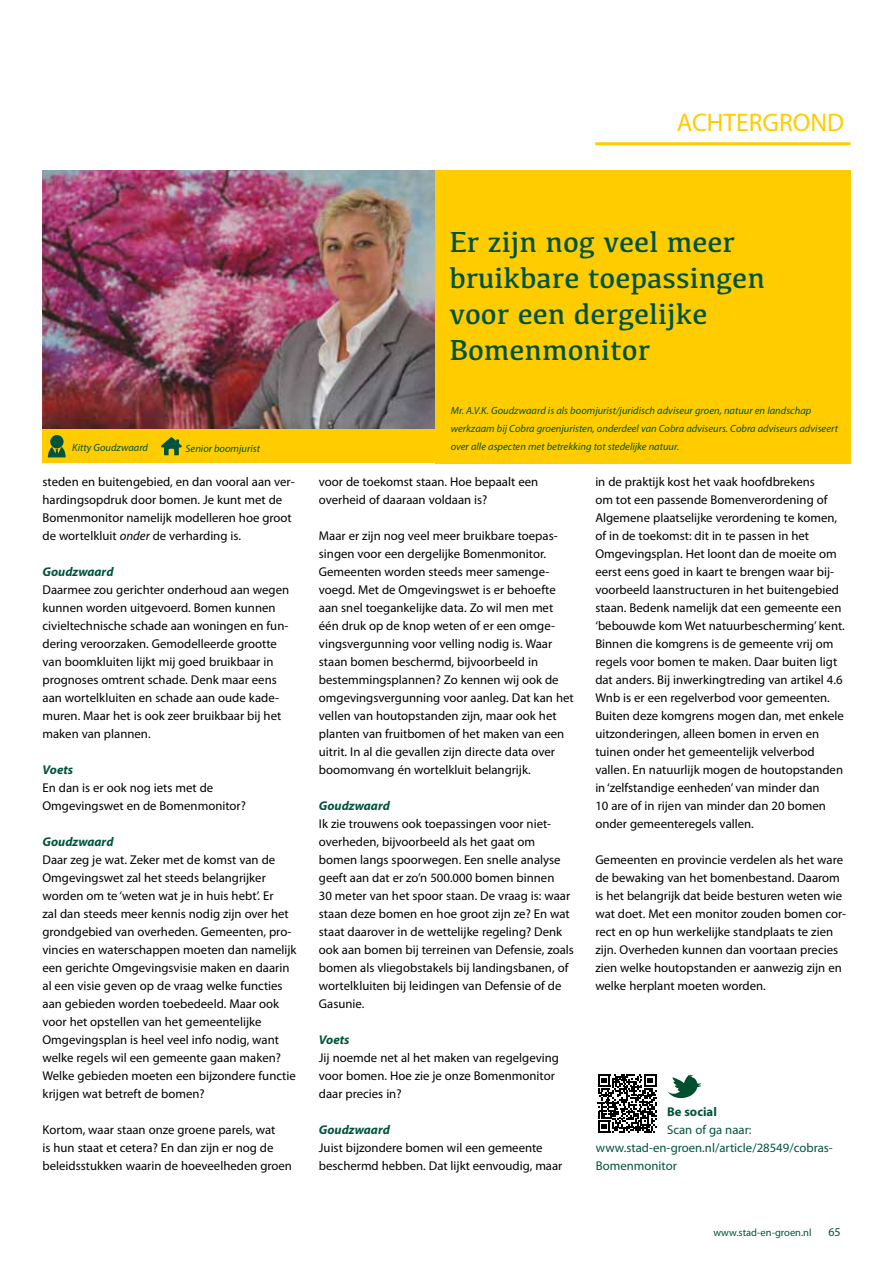
<style>
.page{position:relative;width:893px;height:1263px;background:#fff}
.page>*{position:absolute;margin:0;border:0;box-sizing:border-box;transform-origin:0 0}
.t1{font:30px/36px "Kefa";color:#00533d}
.t2{font:25.5px "Myriad Pro";color:#fc0}
.t3{font:12.75px/18px "Myriad Pro";color:#000}
.t4{font:12.75px/18px "Myriad Pro";color:#00533d}
.t5{font:italic 700 12.75px "Myriad Pro";color:#00533d}
.t6{font:700 12.75px "Myriad Pro";color:#00533d}
.t7{font:12px "Myriad Pro";color:#00533d}
.t8{font:italic 10.5px/18px "Myriad Pro";color:#00533d}
.t9{font:10.5px "Myriad Pro";color:#00533d}
.s1{font-style:italic}
</style>
<div class="page">
<hr style="left:595px;top:142px;width:255px;height:3px;background:#fc0">
<img style="left:43px;top:170px;width:392px;height:259px">
<div style="left:43px;top:429px;width:398px;height:34px;background:#fc0"></div>
<div style="left:435px;top:170px;width:415px;height:293px;background:#fc0"></div>
<svg style="left:161px;top:437px;width:21px;height:18px"></svg>
<svg style="left:48px;top:447px;width:18px;height:10px"></svg>
<div style="left:50px;top:435px;width:14px;height:13px;background:#00533d;border-radius:50%"></div>
<svg style="left:598px;top:1074px;width:58px;height:59px"></svg>
<svg style="left:668px;top:1075px;width:32px;height:23px"></svg>
<h2 class="t2" style="left:677px;top:107px;width:169px">ACHTERGROND</h2>
<p class="t8" style="left:72px;top:439px;width:77px">Kitty Goudzwaard</p>
<p class="t8" style="left:186px;top:440px;width:76px">Senior boomjurist</p>
<p class="t3" style="left:43px;top:473px;width:254px">steden en buitengebied, en dan vooral aan ver&shy;hardingsopdruk door bomen. Je kunt met de Bomenmonitor namelijk modelleren hoe groot de wortelkluit <span class="s1">onder</span> de verharding is.</p>
<p class="t5" style="left:43px;top:563px;width:72px">Goudzwaard</p>
<p class="t3" style="left:43px;top:581px;width:248px">Daarmee zou gerichter onderhoud aan wegen kunnen worden uitgevoerd. Bomen kunnen civieltechnische schade aan woningen en fun&shy;dering veroorzaken. Gemodelleerde grootte van boomkluiten lijkt mij goed bruikbaar in prognoses omtrent schade. Denk maar eens aan wortelkluiten en schade aan oude kade&shy;muren. Maar het is ook zeer bruikbaar bij het maken van plannen.</p>
<p class="t5" style="left:43px;top:761px;width:32px">Voets</p>
<p class="t3" style="left:43px;top:779px;width:205px">En dan is er ook nog iets met de<br>Omgevingswet en de Bomenmonitor?</p>
<p class="t5" style="left:43px;top:833px;width:72px">Goudzwaard</p>
<p class="t3" style="left:43px;top:851px;width:256px">Daar zeg je wat. Zeker met de komst van de Omgevingswet zal het steeds belangrijker worden om te ‘weten wat je in huis hebt’. Er<br>zal dan steeds meer kennis nodig zijn over het grondgebied van overheden. Gemeenten, pro&shy;vincies en waterschappen moeten dan namelijk een gerichte Omgevingsvisie maken en daarin al een visie geven op de vraag welke functies aan gebieden worden toebedeeld. Maar ook voor het opstellen van het gemeentelijke Omgevingsplan is heel veel info nodig, want welke regels wil een gemeente gaan maken?<br>Welke gebieden moeten een bijzondere functie krijgen wat betreft de bomen?</p>
<p class="t3" style="left:43px;top:1121px;width:251px">Kortom, waar staan onze groene parels, wat<br>is hun staat et cetera? En dan zijn er nog de beleidsstukken waarin de hoeveelheden groen</p>
<h1 class="t1" style="left:449px;top:223px;width:317px">Er zijn nog veel meer bruikbare toepassingen voor een dergelijke<br>Bomenmonitor</h1>
<p class="t8" style="left:451px;top:401px;width:389px">Mr. A.V.K. Goudzwaard is als boomjurist/juridisch adviseur groen, natuur en landschap werkzaam bij Cobra groenjuristen, onderdeel van Cobra adviseurs. Cobra adviseurs adviseert over alle aspecten met betrekking tot stedelijke natuur.</p>
<p class="t3" style="left:319px;top:473px;width:221px">voor de toekomst staan. Hoe bepaalt een overheid of daaraan voldaan is?</p>
<p class="t3" style="left:319px;top:527px;width:256px">Maar er zijn nog veel meer bruikbare toepas&shy;singen voor een dergelijke Bomenmonitor.<br>Gemeenten worden steeds meer samenge&shy;voegd. Met de Omgevingswet is er behoefte aan snel toegankelijke data. Zo wil men met één druk op de knop weten of er een omge&shy;vingsvergunning voor velling nodig is. Waar staan bomen beschermd, bijvoorbeeld in bestemmingsplannen? Zo kennen wij ook de omgevingsvergunning voor aanleg. Dat kan het vellen van houtopstanden zijn, maar ook het planten van fruitbomen of het maken van een uitrit. In al die gevallen zijn directe data over boomomvang én wortelkluit belangrijk.</p>
<p class="t5" style="left:319px;top:798px;width:72px">Goudzwaard</p>
<p class="t3" style="left:319px;top:815px;width:257px">Ik zie trouwens ook toepassingen voor niet&shy;overheden, bijvoorbeeld als het gaat om bomen langs spoorwegen. Een snelle analyse geeft aan dat er zo’n 500.000 bomen binnen<br>30 meter van het spoor staan. De vraag is: waar staan deze bomen en hoe groot zijn ze? En wat staat daarover in de wettelijke regeling? Denk ook aan bomen bij terreinen van Defensie, zoals bomen als vliegobstakels bij landingsbanen, of wortelkluiten bij leidingen van Defensie of de Gasunie.</p>
<p class="t5" style="left:319px;top:1032px;width:32px">Voets</p>
<p class="t3" style="left:319px;top:1049px;width:242px">Jij noemde net al het maken van regelgeving voor bomen. Hoe zie je onze Bomenmonitor daar precies in?</p>
<p class="t5" style="left:319px;top:1122px;width:72px">Goudzwaard</p>
<p class="t3" style="left:319px;top:1139px;width:245px">Juist bijzondere bomen wil een gemeente beschermd hebben. Dat lijkt eenvoudig, maar</p>
<p class="t3" style="left:595px;top:473px;width:251px">in de praktijk kost het vaak hoofdbrekens<br>om tot een passende Bomenverordening of Algemene plaatselijke verordening te komen, of in de toekomst: dit in te passen in het Omgevingsplan. Het loont dan de moeite om eerst eens goed in kaart te brengen waar bij&shy;voorbeeld laanstructuren in het buitengebied staan. Bedenk namelijk dat een gemeente een ‘bebouwde kom Wet natuurbescherming’ kent.<br>Binnen die komgrens is de gemeente vrij om regels voor bomen te maken. Daar buiten ligt dat anders. Bij inwerkingtreding van artikel 4.6<br>Wnb is er een regelverbod voor gemeenten.<br>Buiten deze komgrens mogen dan, met enkele uitzonderingen, alleen bomen in erven en tuinen onder het gemeentelijk velverbod vallen. En natuurlijk mogen de houtopstanden in ‘zelfstandige eenheden’ van minder dan<br>10 are of in rijen van minder dan 20 bomen onder gemeenteregels vallen.</p>
<p class="t3" style="left:595px;top:851px;width:252px">Gemeenten en provincie verdelen als het ware de bewaking van het bomenbestand. Daarom is het belangrijk dat beide besturen weten wie wat doet. Met een monitor zouden bomen cor&shy;rect en op hun werkelijke standplaats te zien zijn. Overheden kunnen dan voortaan precies zien welke houtopstanden er aanwezig zijn en welke herplant moeten worden.</p>
<p class="t6" style="left:667px;top:1103px;width:51px">Be social</p>
<p class="t4" style="left:596px;top:1121px;width:239px;text-indent:71px">Scan of ga naar: www.stad-en-groen.nl/article/28549/cobras-<br>Bomenmonitor</p>
<p class="t9" style="left:713px;top:1226px;width:100px">www.stad-en-groen.nl</p>
<p class="t7" style="left:828px;top:1224px;width:14px">65</p>
</div>
